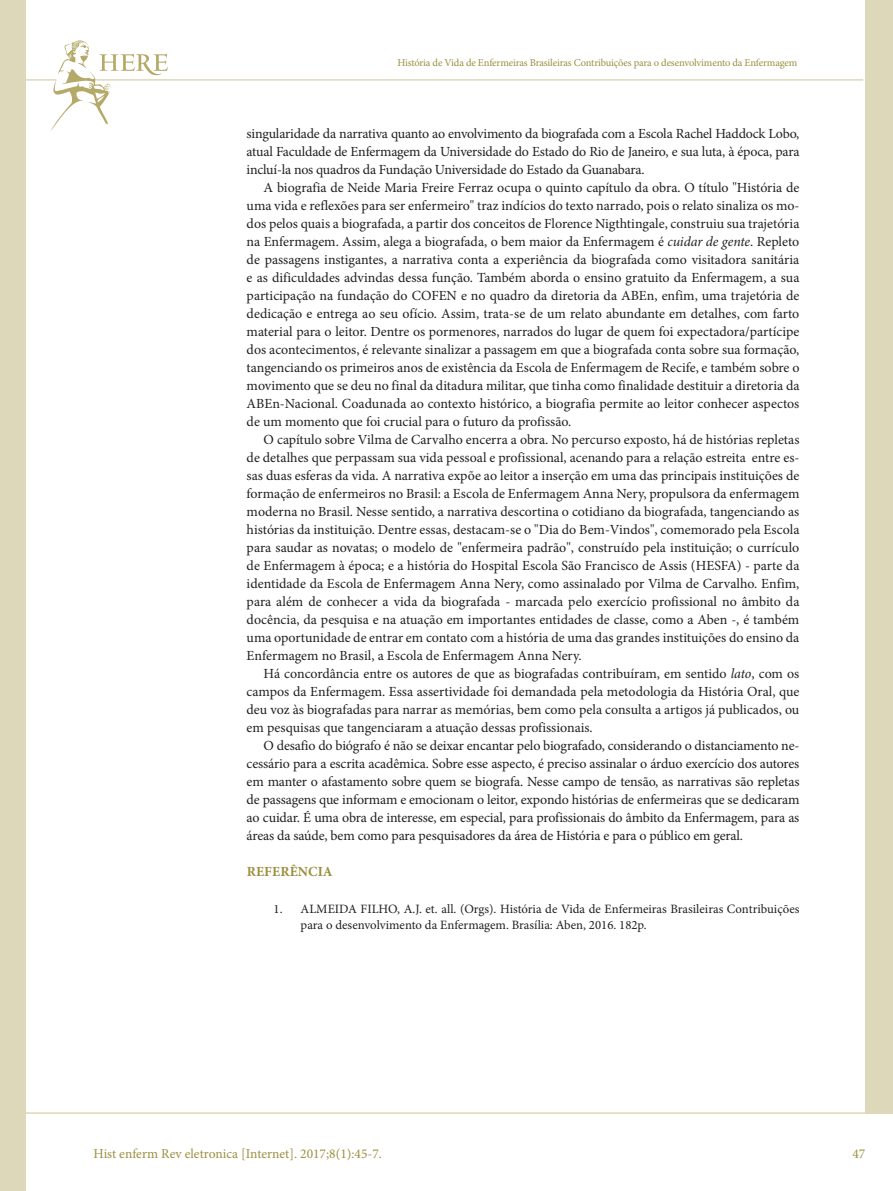
<style>
.page{position:relative;width:893px;height:1191px;background:#fff}
.page>*{position:absolute;margin:0;border:0;box-sizing:border-box;transform-origin:0 0}
.t1{font:13.95px/18px "Minion Pro";letter-spacing:-.01em;color:#231f20;text-align:justify}
.t2{font:700 13.95px "Minion Pro";letter-spacing:.01em;color:#9b8f3f}
.t3{font:13.5px "Minion Pro";color:#9b8f3f}
.t4{font:12.75px/16.2px "Minion Pro";color:#231f20}
.t5{font:10.5px "Minion Pro";letter-spacing:-.015em;color:#9b8f3f}
.s1{font-style:italic}
</style>
<div class="page">
<hr style="left:0;top:1112px;width:893px;height:1px;background:#ded8bb">
<hr style="left:0;top:79px;width:863px;height:2px;background:#ded8bb">
<div style="left:865px;top:0;width:28px;height:1113px;background:#ded8bb"></div>
<div style="left:0;top:0;width:26px;height:1191px;background:#ded8bb"></div>
<svg style="left:50px;top:40px;width:118px;height:91px"></svg>
<p class="t5" style="left:397px;top:56px;width:401px">História de Vida de Enfermeiras Brasileiras Contribuições para o desenvolvimento da Enfermagem</p>
<p class="t1" style="left:247px;top:124px;width:554px">singularidade da narrativa quanto ao envolvimento da biografada com a Escola Rachel Haddock Lobo, atual Faculdade de Enfermagem da Universidade do Estado do Rio de Janeiro, e sua luta, à época, para incluí-la nos quadros da Fundação Universidade do Estado da Guanabara.</p>
<p class="t1" style="left:247px;top:178px;width:554px;text-indent:17px">A biografia de Neide Maria Freire Ferraz ocupa o quinto capítulo da obra. O título "História de uma vida e reflexões para ser enfermeiro" traz indícios do texto narrado, pois o relato sinaliza os mo&shy;dos pelos quais a biografada, a partir dos conceitos de Florence Nigthtingale, construiu sua trajetória na Enfermagem. Assim, alega a biografada, o bem maior da Enfermagem é <span class="s1">cuidar de gente</span>. Repleto de passagens instigantes, a narrativa conta a experiência da biografada como visitadora sanitária e as dificuldades advindas dessa função. Também aborda o ensino gratuito da Enfermagem, a sua participação na fundação do COFEN e no quadro da diretoria da ABEn, enfim, uma trajetória de dedicação e entrega ao seu ofício. Assim, trata-se de um relato abundante em detalhes, com farto material para o leitor. Dentre os pormenores, narrados do lugar de quem foi expectadora/partícipe dos acontecimentos, é relevante sinalizar a passagem em que a biografada conta sobre sua formação, tangenciando os primeiros anos de existência da Escola de Enfermagem de Recife, e também sobre o movimento que se deu no final da ditadura militar, que tinha como finalidade destituir a diretoria da ABEn-Nacional. Coadunada ao contexto histórico, a biografia permite ao leitor conhecer aspectos de um momento que foi crucial para o futuro da profissão.</p>
<p class="t1" style="left:247px;top:430px;width:554px;text-indent:17px">O capítulo sobre Vilma de Carvalho encerra a obra. No percurso exposto, há de histórias repletas de detalhes que perpassam sua vida pessoal e profissional, acenando para a relação estreita entre es&shy;sas duas esferas da vida. A narrativa expõe ao leitor a inserção em uma das principais instituições de formação de enfermeiros no Brasil: a Escola de Enfermagem Anna Nery, propulsora da enfermagem moderna no Brasil. Nesse sentido, a narrativa descortina o cotidiano da biografada, tangenciando as histórias da instituição. Dentre essas, destacam-se o "Dia do Bem-Vindos", comemorado pela Escola para saudar as novatas; o modelo de "enfermeira padrão", construído pela instituição; o currículo de Enfermagem à época; e a história do Hospital Escola São Francisco de Assis (HESFA) - parte da identidade da Escola de Enfermagem Anna Nery, como assinalado por Vilma de Carvalho. Enfim, para além de conhecer a vida da biografada - marcada pelo exercício profissional no âmbito da docência, da pesquisa e na atuação em importantes entidades de classe, como a Aben -, é também uma oportunidade de entrar em contato com a história de uma das grandes instituições do ensino da Enfermagem no Brasil, a Escola de Enfermagem Anna Nery.</p>
<p class="t1" style="left:247px;top:664px;width:554px;text-indent:17px">Há concordância entre os autores de que as biografadas contribuíram, em sentido <span class="s1">lato</span>, com os campos da Enfermagem. Essa assertividade foi demandada pela metodologia da História Oral, que deu voz às biografadas para narrar as memórias, bem como pela consulta a artigos já publicados, ou em pesquisas que tangenciaram a atuação dessas profissionais.</p>
<p class="t1" style="left:247px;top:736px;width:554px;text-indent:17px">O desafio do biógrafo é não se deixar encantar pelo biografado, considerando o distanciamento ne&shy;cessário para a escrita acadêmica. Sobre esse aspecto, é preciso assinalar o árduo exercício dos autores em manter o afastamento sobre quem se biografa. Nesse campo de tensão, as narrativas são repletas de passagens que informam e emocionam o leitor, expondo histórias de enfermeiras que se dedicaram ao cuidar. É uma obra de interesse, em especial, para profissionais do âmbito da Enfermagem, para as áreas da saúde, bem como para pesquisadores da área de História e para o público em geral.</p>
<p class="t2" style="left:247px;top:861px;width:87px">REFERÊNCIA</p>
<p class="t4" style="left:301px;top:901px;width:500px;text-indent:-27px">1. ALMEIDA FILHO, A.J. et. all. (Orgs). História de Vida de Enfermeiras Brasileiras Contribuições para o desenvolvimento da Enfermagem. Brasília: Aben, 2016. 182p.</p>
<p class="t3" style="left:94px;top:1144px;width:290px">Hist enferm Rev eletronica [Internet]. 2017;8(1):45-7.</p>
<p class="t3" style="left:852px;top:1144px;width:14px">47</p>
</div>
